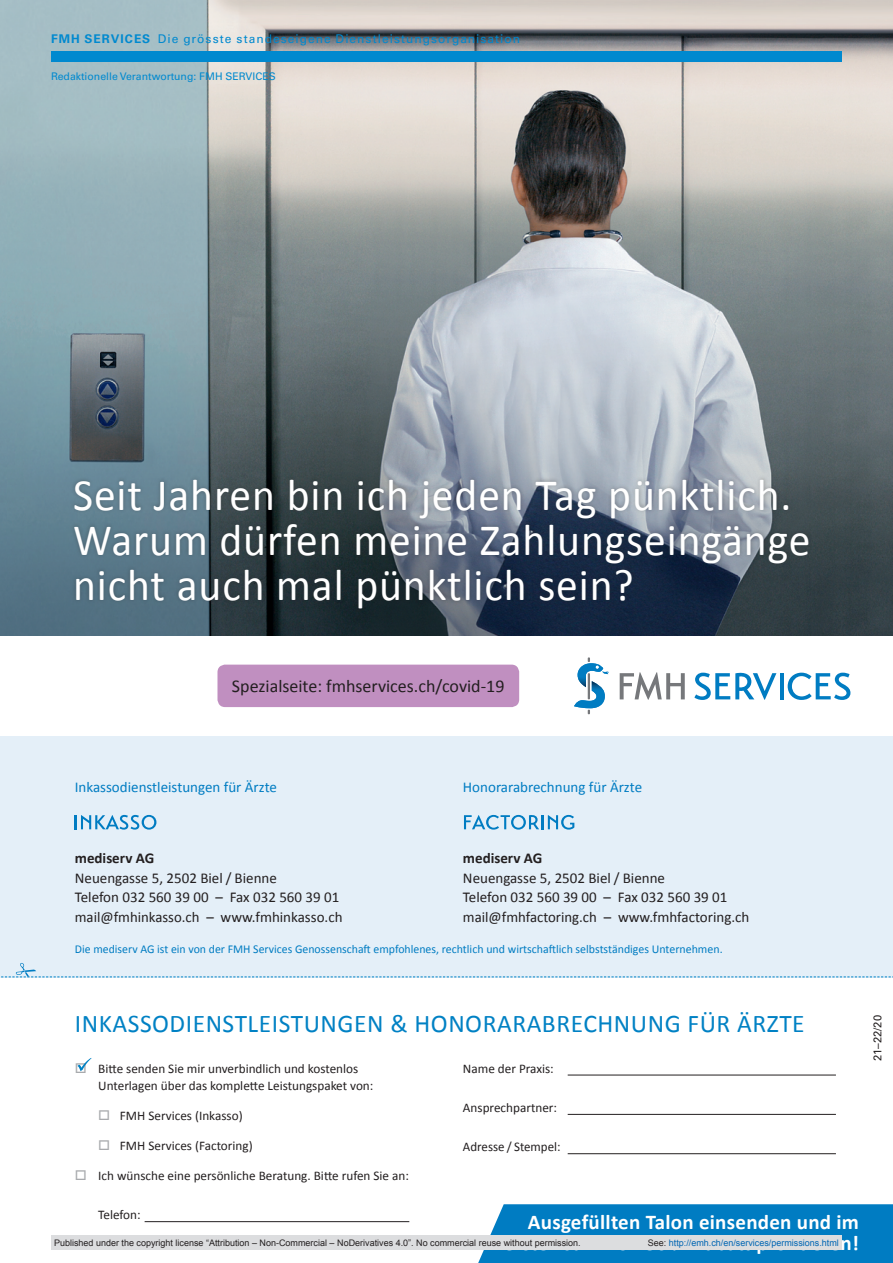
<style>
.page{position:relative;width:893px;height:1263px;background:#fff}
.page>*{position:absolute;margin:0;border:0;box-sizing:border-box;transform-origin:0 0}
.t1{font:45px/45px "Calibri";letter-spacing:.02em;color:#fff}
.t2{font:25.5px "Calibri";letter-spacing:.02em;color:#0081c4}
.t3{font:700 21px/21px "Calibri";letter-spacing:.015em;color:#fff;text-align:right}
.t4{font:18px "Calibri";color:#231f20}
.t5{font:15px/19.5px "Calibri";color:#231f20}
.t6{font:15px "Calibri";color:#007cc2}
.t7{font:700 15px "Calibri";color:#231f20}
.t8{font:13.2px/16.5px "Calibri";color:#231f20}
.t9{font:12px "Calibri";color:#007cc2}
.t10{font:12px "Univers LT Std";letter-spacing:.08em;color:#0089cf}
.t11{font:11.25px "Univers LT Std";color:#231f20}
.t12{font:10.5px "Univers LT Std";color:#0089cf}
.t13{font:9px "Arial";color:#231f20}
.t14{font:9px "Arial";color:#0166b3}
.s1{font-weight:700}
.s2{color:#a8aaad}
.s3{color:#231f20}
</style>
<div class="page">
<div style="left:0;top:736px;width:893px;height:242px;background:#e4eff8"></div>
<img style="left:0;top:0;width:893px;height:635px">
<svg style="left:694px;top:672px;width:82px;height:28px"></svg>
<svg style="left:780px;top:673px;width:3px;height:26px"></svg>
<svg style="left:788px;top:673px;width:62px;height:27px"></svg>
<svg style="left:620px;top:672px;width:65px;height:28px"></svg>
<svg style="left:574px;top:657px;width:35px;height:58px"></svg>
<svg style="left:75px;top:815px;width:81px;height:15px"></svg>
<svg style="left:464px;top:814px;width:110px;height:16px"></svg>
<svg style="left:77px;top:1058px;width:14px;height:13px"></svg>
<hr style="left:568px;top:1075px;width:268px;height:1px;background:#231f20">
<hr style="left:145px;top:1221px;width:264px;height:1px;background:#231f20">
<hr style="left:568px;top:1114px;width:268px;height:1px;background:#231f20">
<hr style="left:568px;top:1153px;width:268px;height:1px;background:#231f20">
<div style="left:70px;top:474px;width:743px;height:138px;background:#231f20;opacity:.3"></div>
<svg style="left:1px;top:963px;width:892px;height:14px"></svg>
<div style="left:217px;top:665px;width:302px;height:42px;background:#c08fc0;border-radius:8px"></div>
<div style="left:478px;top:1204px;width:415px;height:59px;background:#007cc2"></div>
<div style="left:51px;top:51px;width:791px;height:11px;background:#0089cf"></div>
<div style="left:51px;top:1235px;width:791px;height:15px;background:#dcdddf"></div>
<p class="t10" style="left:51px;top:31px;width:470px"><span class="s1">FMH SERVICES</span> Die grösste standeseigene Dienstleistungsorganisation</p>
<p class="t12" style="left:51px;top:70px;width:226px">Redaktionelle Verantwortung: FMH SERVICES</p>
<h1 class="t1" style="left:73px;top:472px;width:739px">Seit Jahren bin ich jeden Tag pünktlich.<br>Warum dürfen meine Zahlungseingänge nicht auch mal pünktlich sein?</h1>
<h3 class="t4" style="left:232px;top:675px;width:274px">Spezialseite: fmhservices.ch/covid-19</h3>
<p class="t6" style="left:75px;top:777px;width:204px">Inkassodienstleistungen für Ärzte</p>
<p class="t6" style="left:463px;top:777px;width:181px">Honorarabrechnung für Ärzte</p>
<p class="t7" style="left:75px;top:849px;width:81px">mediserv AG</p>
<p class="t5" style="left:75px;top:868px;width:269px">Neuengasse 5, 2502 Biel / Bienne<br>Telefon 032 560 39 00 – Fax 032 560 39 01 mail@fmhinkasso.ch – www.fmhinkasso.ch</p>
<p class="t7" style="left:463px;top:849px;width:81px">mediserv AG</p>
<p class="t5" style="left:463px;top:868px;width:288px">Neuengasse 5, 2502 Biel / Bienne<br>Telefon 032 560 39 00 – Fax 032 560 39 01 mail@fmhfactoring.ch – www.fmhfactoring.ch</p>
<p class="t9" style="left:75px;top:941px;width:649px">Die mediserv AG ist ein von der FMH Services Genossenschaft empfohlenes, rechtlich und wirtschaftlich selbstständiges Unternehmen.</p>
<h2 class="t2" style="left:75px;top:1007px;width:731px">INKASSODIENSTLEISTUNGEN &amp; HONORARABRECHNUNG FÜR ÄRZTE</h2>
<p class="t8" style="left:463px;top:1060px;width:92px">Name der Praxis:</p>
<p class="t8" style="left:463px;top:1099px;width:96px">Ansprechpartner:</p>
<p class="t8" style="left:463px;top:1138px;width:99px">Adresse / Stempel:</p>
<p class="t8" style="left:98px;top:1061px;width:277px;text-indent:-23px"><span class="s2">□</span> Bitte senden Sie mir unverbindlich und kostenlos<br>Unterlagen über das komplette Leistungspaket von:</p>
<p class="t8" style="left:98px;top:1107px;width:146px"><span class="s2">□</span> FMH Services (Inkasso)</p>
<p class="t8" style="left:98px;top:1137px;width:156px"><span class="s2">□</span> FMH Services (Factoring)</p>
<p class="t8" style="left:75px;top:1167px;width:336px"><span class="s2">□</span> Ich wünsche eine persönliche Beratung. Bitte rufen Sie an:</p>
<p class="t8" style="left:98px;top:1206px;width:44px">Telefon:</p>
<h3 class="t3" style="left:504px;top:1211px;width:357px">Ausgefüllten Talon einsenden und im ersten Jahr von 50 % Rabatt profitieren!</h3>
<p class="t13" style="left:54px;top:1237px;width:528px">Published under the copyright license “Attribution – Non-Commercial – NoDerivatives 4.0”. No commercial reuse without permission.</p>
<p class="t14" style="left:648px;top:1237px;width:193px"><span class="s3">See:</span> http://emh.ch/en/services/permissions.html</p>
<p class="t11" style="left:871px;top:1061px;width:48px;rotate:-90deg">21–22/20</p>
</div>
